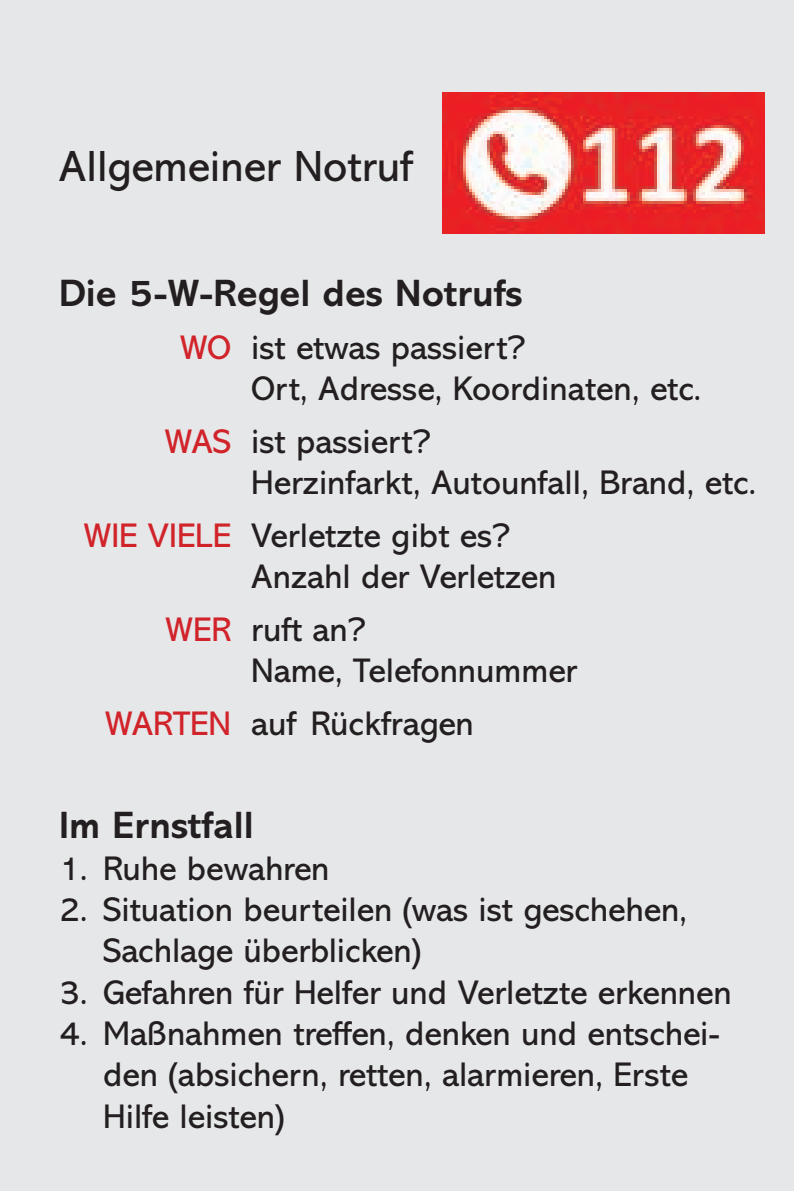
<style>
.page{position:relative;width:794px;height:1191px;background:#e6e7e9}
.page>*{position:absolute;margin:0;border:0;box-sizing:border-box;transform-origin:0 0}
.t1{font:44px "Abadi MT Std";color:#231f20}
.t2{font:700 38.4px "Abadi MT Std";color:#231f20}
.t3{font:34.4px/41.2px "Abadi MT Std";color:#231f20}
.s1{color:#d1232a}
</style>
<div class="page">
<img style="left:442px;top:92px;width:322px;height:141px">
<p class="t1" style="left:59px;top:142px;width:355px">Allgemeiner Notruf</p>
<p class="t2" style="left:59px;top:271px;width:465px">Die 5-W-Regel des Notrufs</p>
<p class="t3" style="left:251px;top:327px;width:451px;text-indent:-71px"><span class="s1">WO</span> ist etwas passiert?<br>Ort, Adresse, Koordinaten, etc.</p>
<p class="t3" style="left:251px;top:421px;width:506px;text-indent:-87px"><span class="s1">WAS</span> ist passiert?<br>Herzinfarkt, Autounfall, Brand, etc.</p>
<p class="t3" style="left:251px;top:515px;width:307px;text-indent:-168px"><span class="s1">WIE VIELE</span> Verletzte gibt es?<br>Anzahl der Verletzen</p>
<p class="t3" style="left:251px;top:609px;width:328px;text-indent:-86px"><span class="s1">WER</span> ruft an?<br>Name, Telefonnummer</p>
<p class="t3" style="left:105px;top:703px;width:370px"><span class="s1">WARTEN</span> auf Rückfragen</p>
<p class="t2" style="left:59px;top:803px;width:196px">Im Ernstfall</p>
<p class="t3" style="left:59px;top:848px;width:272px">1. Ruhe bewahren</p>
<p class="t3" style="left:103px;top:889px;width:585px;text-indent:-44px">2. Situation beurteilen (was ist geschehen,<br>Sachlage überblicken)</p>
<p class="t3" style="left:59px;top:972px;width:674px">3. Gefahren für Helfer und Verletzte erkennen</p>
<p class="t3" style="left:103px;top:1013px;width:618px;text-indent:-44px">4. Maßnahmen treffen, denken und entschei&shy;den (absichern, retten, alarmieren, Erste<br>Hilfe leisten)</p>
</div>
